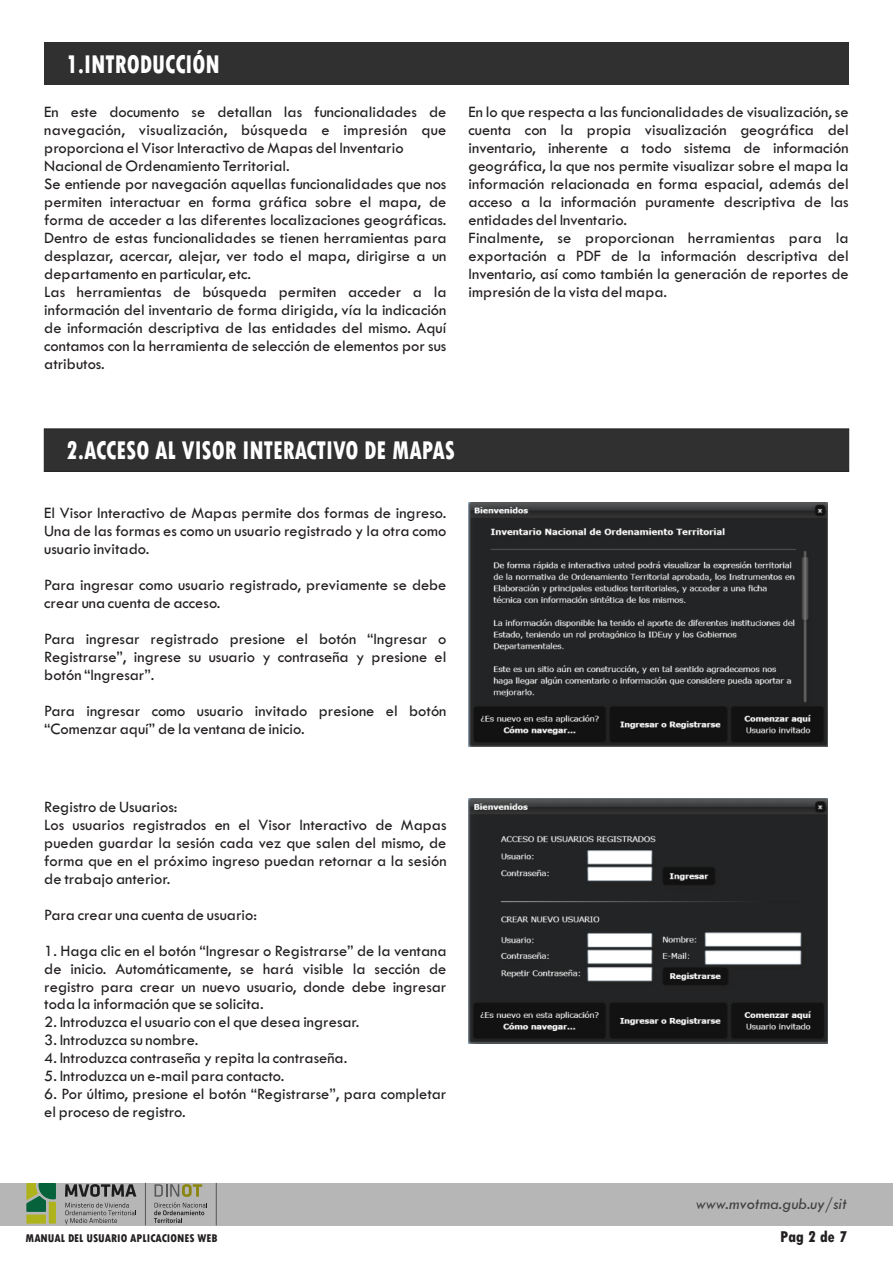
<style>
.page{position:relative;width:893px;height:1263px;background:#fff}
.page>*{position:absolute;margin:0;border:0;box-sizing:border-box;transform-origin:0 0}
.t1{font:800 condensed 27px "Tw Cen";color:#fff;scale:.86 1}
.t2{font:16.5px/18px "Tw Cen";color:#231f20}
.t3{font:italic 16.5px "Tw Cen";color:#414142}
.t4{font:800 condensed 16.5px "Tw Cen";color:#231f20}
.t5{font:800 condensed 11.85px "Tw Cen";color:#231f20}
</style>
<div class="page">
<div style="left:43px;top:428px;width:806px;height:44px;background:#303030"></div>
<div style="left:44px;top:43px;width:805px;height:42px;background:#303030"></div>
<div style="left:0;top:1183px;width:893px;height:42px;background:#b6b6b6"></div>
<hr style="left:216px;top:1183px;width:1px;height:42px;background:#575757">
<svg style="left:65px;top:1184px;width:71px;height:13px"></svg>
<svg style="left:65px;top:1203px;width:71px;height:21px"></svg>
<svg style="left:26px;top:1183px;width:30px;height:40px"></svg>
<hr style="left:145px;top:1183px;width:1px;height:42px;background:#575757">
<svg style="left:154px;top:1184px;width:53px;height:39px"></svg>
<img style="left:469px;top:503px;width:358px;height:243px">
<img style="left:469px;top:799px;width:358px;height:244px">
<h1 class="t1" style="left:66px;top:54px;width:180px">1.INTRODUCCIÓN</h1>
<p class="t2" style="left:44px;top:104px;width:404px">En este documento se detallan las funcionalidades de navegación, visualización, búsqueda e impresión que proporciona el Visor Interactivo de Mapas del Inventario Nacional de Ordenamiento Territorial.<br>Se entiende por navegación aquellas funcionalidades que nos permiten interactuar en forma gráfica sobre el mapa, de forma de acceder a las diferentes localizaciones geográficas.<br>Dentro de estas funcionalidades se tienen herramientas para desplazar, acercar, alejar, ver todo el mapa, dirigirse a un departamento en particular, etc.<br>Las herramientas de búsqueda permiten acceder a la información del inventario de forma dirigida, vía la indicación de información descriptiva de las entidades del mismo. Aquí contamos con la herramienta de selección de elementos por sus atributos.</p>
<p class="t2" style="left:469px;top:104px;width:382px">En lo que respecta a las funcionalidades de visualización, se cuenta con la propia visualización geográfica del inventario, inherente a todo sistema de información geográfica, la que nos permite visualizar sobre el mapa la información relacionada en forma espacial, además del acceso a la información puramente descriptiva de las entidades del Inventario.<br>Finalmente, se proporcionan herramientas para la exportación a PDF de la información descriptiva del Inventario, así como también la generación de reportes de impresión de la vista del mapa.</p>
<h1 class="t1" style="left:66px;top:441px;width:454px">2.ACCESO AL VISOR INTERACTIVO DE MAPAS</h1>
<p class="t2" style="left:44px;top:505px;width:404px;text-align:justify">El Visor Interactivo de Mapas permite dos formas de ingreso.<br>Una de las formas es como un usuario registrado y la otra como usuario invitado.</p>
<p class="t2" style="left:44px;top:577px;width:404px">Para ingresar como usuario registrado, previamente se debe crear una cuenta de acceso.</p>
<p class="t2" style="left:44px;top:631px;width:404px;text-align:justify">Para ingresar registrado presione el botón “Ingresar o Registrarse”, ingrese su usuario y contraseña y presione el botón “Ingresar”.</p>
<p class="t2" style="left:44px;top:703px;width:404px">Para ingresar como usuario invitado presione el botón “Comenzar aquí” de la ventana de inicio.</p>
<p class="t2" style="left:44px;top:799px;width:404px">Registro de Usuarios:<br>Los usuarios registrados en el Visor Interactivo de Mapas pueden guardar la sesión cada vez que salen del mismo, de forma que en el próximo ingreso puedan retornar a la sesión de trabajo anterior.</p>
<p class="t2" style="left:44px;top:906px;width:214px">Para crear una cuenta de usuario:</p>
<p class="t2" style="left:44px;top:942px;width:404px;text-align:justify">1. Haga clic en el botón “Ingresar o Registrarse” de la ventana de inicio. Automáticamente, se hará visible la sección de registro para crear un nuevo usuario, donde debe ingresar toda la información que se solicita.</p>
<p class="t2" style="left:44px;top:1014px;width:317px">2. Introduzca el usuario con el que desea ingresar.</p>
<p class="t2" style="left:44px;top:1032px;width:156px">3. Introduzca su nombre.</p>
<p class="t2" style="left:44px;top:1050px;width:305px">4. Introduzca contraseña y repita la contraseña.</p>
<p class="t2" style="left:44px;top:1068px;width:242px">5. Introduzca un e-mail para contacto.</p>
<p class="t2" style="left:44px;top:1086px;width:404px">6. Por último, presione el botón “Registrarse”, para completar el proceso de registro.</p>
<p class="t3" style="left:696px;top:1197px;width:152px">www.mvotma.gub.uy/sit</p>
<p class="t5" style="left:26px;top:1233px;width:193px">MANUAL DEL USUARIO APLICACIONES WEB</p>
<p class="t4" style="left:780px;top:1230px;width:69px">Pag 2 de 7</p>
</div>
